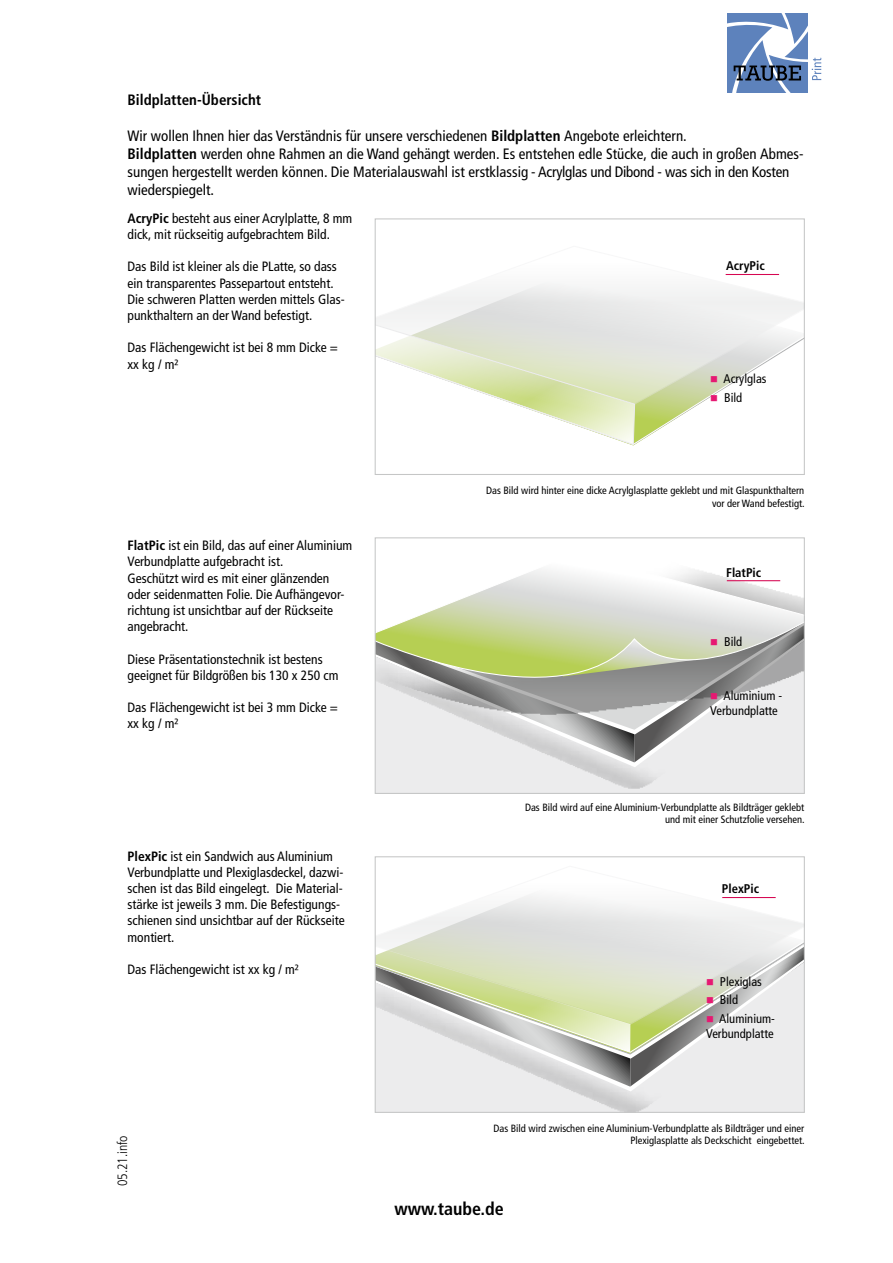
<style>
.page{position:relative;width:893px;height:1263px;background:#fff}
.page>*{position:absolute;margin:0;border:0;box-sizing:border-box;transform-origin:0 0}
.t1{font:700 condensed 18px "Frutiger LT Std";color:#000}
.t2{font:condensed 15px/18px "Frutiger LT Std";color:#000}
.t3{font:700 condensed 15px "Frutiger LT Std";color:#000}
.t4{font:condensed 13.5px/16.2px "Frutiger LT Std";color:#000}
.t5{font:300 condensed 13.5px "Frutiger LT Std";color:#000}
.t6{font:condensed 12.6px/15.1px "Frutiger LT Std";color:#000}
.t7{font:700 condensed 12.6px "Frutiger LT Std";color:#000}
.t8{font:condensed 10.5px/12.6px "Frutiger LT Std";color:#000;text-align:right}
.s1{font-weight:700}
.s2{color:#e61972}
</style>
<div class="page">
<svg style="left:635px;top:405px;width:63px;height:40px"></svg>
<svg style="left:377px;top:274px;width:426px;height:131px"></svg>
<svg style="left:377px;top:321px;width:258px;height:124px"></svg>
<div style="left:375px;top:218px;width:430px;height:257px;border:1px solid #c5c6c6"></div>
<hr style="left:726px;top:274px;width:53px;height:1px;background:#d60651">
<svg style="left:377px;top:726px;width:426px;height:39px"></svg>
<svg style="left:377px;top:569px;width:426px;height:157px"></svg>
<div style="left:375px;top:537px;width:430px;height:257px;border:1px solid #c5c6c6"></div>
<hr style="left:727px;top:580px;width:53px;height:1px;background:#d60651">
<svg style="left:377px;top:895px;width:426px;height:49px"></svg>
<svg style="left:377px;top:944px;width:426px;height:145px"></svg>
<div style="left:375px;top:856px;width:430px;height:257px;border:1px solid #c5c6c6"></div>
<hr style="left:722px;top:897px;width:54px;height:1px;background:#d60651">
<svg style="left:728px;top:13px;width:93px;height:80px"></svg>
<p class="t3" style="left:128px;top:91px;width:135px">Bildplatten-Übersicht</p>
<p class="t2" style="left:128px;top:127px;width:677px">Wir wollen Ihnen hier das Verständnis für unsere verschiedenen <span class="s1">Bildplatten</span> Angebote erleichtern.<br><span class="s1">Bildplatten</span> werden ohne Rahmen an die Wand gehängt werden. Es entstehen edle Stücke, die auch in großen Abmes&shy;sungen hergestellt werden können. Die Materialauswahl ist erstklassig - Acrylglas und Dibond - was sich in den Kosten wiederspiegelt.</p>
<p class="t4" style="left:128px;top:210px;width:226px"><span class="s1">AcryPic</span> besteht aus einer Acrylplatte, 8 mm dick, mit rückseitig aufgebrachtem Bild.</p>
<p class="t4" style="left:128px;top:259px;width:219px">Das Bild ist kleiner als die PLatte, so dass ein transparentes Passepartout entsteht.<br>Die schweren Platten werden mittels Glas&shy;punkthaltern an der Wand befestigt.</p>
<p class="t4" style="left:128px;top:340px;width:212px">Das Flächengewicht ist bei 8 mm Dicke = xx kg / m²</p>
<p class="t4" style="left:128px;top:537px;width:226px"><span class="s1">FlatPic</span> ist ein Bild, das auf einer Aluminium Verbundplatte aufgebracht ist.<br>Geschützt wird es mit einer glänzenden oder seidenmatten Folie. Die Aufhängevor&shy;richtung ist unsichtbar auf der Rückseite angebracht.</p>
<p class="t4" style="left:128px;top:651px;width:213px">Diese Präsentationstechnik ist bestens geeignet für Bildgrößen bis 130 x 250 cm</p>
<p class="t4" style="left:128px;top:699px;width:212px">Das Flächengewicht ist bei 3 mm Dicke = xx kg / m²</p>
<p class="t4" style="left:128px;top:848px;width:219px"><span class="s1">PlexPic</span> ist ein Sandwich aus Aluminium Verbundplatte und Plexiglasdeckel, dazwi&shy;schen ist das Bild eingelegt. Die Material&shy;stärke ist jeweils 3 mm. Die Befestigungs&shy;schienen sind unsichtbar auf der Rückseite montiert.</p>
<p class="t4" style="left:128px;top:961px;width:173px">Das Flächengewicht ist xx kg / m²</p>
<p class="t5" style="left:115px;top:1186px;width:53px;rotate:-90deg">05.21.info</p>
<p class="t7" style="left:726px;top:258px;width:40px">AcryPic</p>
<p class="t6" style="left:710px;top:371px;width:58px"><span class="s2">■</span> Acrylglas</p>
<p class="t6" style="left:710px;top:390px;width:34px"><span class="s2">■</span> Bild</p>
<p class="t8" style="left:486px;top:484px;width:320px">Das Bild wird hinter eine dicke Acrylglasplatte geklebt und mit Glaspunkthaltern vor der Wand befestigt.</p>
<p class="t7" style="left:726px;top:565px;width:37px">FlatPic</p>
<p class="t6" style="left:710px;top:635px;width:34px"><span class="s2">■</span> Bild</p>
<p class="t6" style="left:710px;top:688px;width:73px"><span class="s2">■</span> Aluminium -<br>Verbundplatte</p>
<p class="t8" style="left:525px;top:801px;width:281px">Das Bild wird auf eine Aluminium-Verbundplatte als Bildträger geklebt und mit einer Schutzfolie versehen.</p>
<p class="t7" style="left:722px;top:881px;width:39px">PlexPic</p>
<p class="t6" style="left:706px;top:974px;width:57px"><span class="s2">■</span> Plexiglas</p>
<p class="t6" style="left:706px;top:992px;width:34px"><span class="s2">■</span> Bild</p>
<p class="t6" style="left:706px;top:1011px;width:70px"><span class="s2">■</span> Aluminium-<br>Verbundplatte</p>
<p class="t8" style="left:494px;top:1122px;width:313px">Das Bild wird zwischen eine Aluminium-Verbundplatte als Bildträger und einer<br>Plexiglasplatte als Deckschicht eingebettet.</p>
<h1 class="t1" style="left:394px;top:1198px;width:111px">www.taube.de</h1>
</div>
